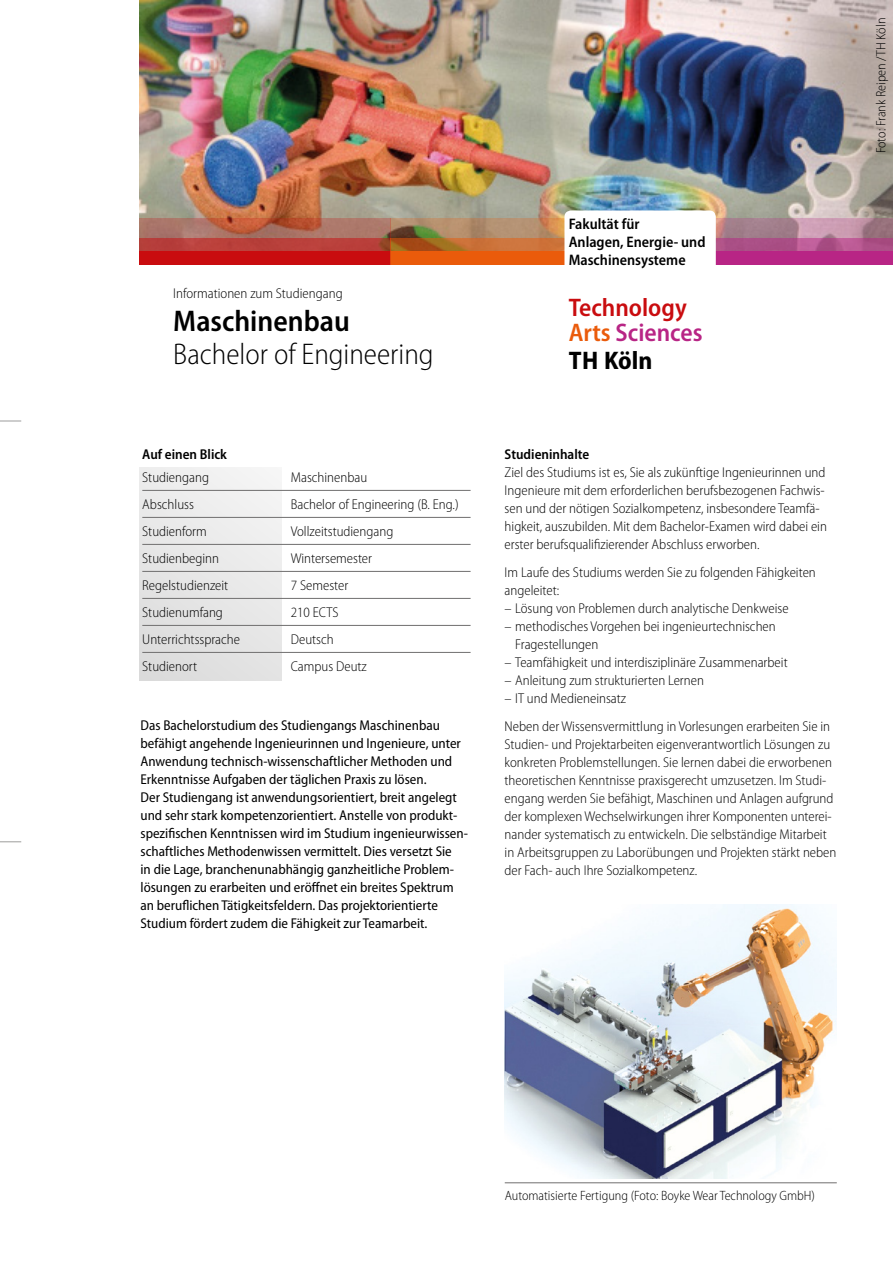
<style>
.page{position:relative;width:893px;height:1263px;background:#fff}
.page>*{position:absolute;margin:0;border:0;box-sizing:border-box;transform-origin:0 0}
.t1{font:300 semi-condensed 30px "Myriad Pro";color:#000}
.t2{font:600 semi-condensed 30px "Myriad Pro";color:#000}
.t3{font:600 semi-condensed 25.5px/25.5px "Myriad Pro";color:#c90c0f}
.t4{font:700 semi-condensed 25.5px "Myriad Pro";color:#000}
.t5{font:600 semi-condensed 15.3px/17.9px "Myriad Pro";color:#000}
.t6{font:300 semi-condensed 14.25px/18px "Myriad Pro";color:#000}
.t7{font:semi-condensed 14.25px/18px "Myriad Pro";color:#000}
.t8{font:600 semi-condensed 14.25px "Myriad Pro";color:#000}
.t9{font:300 semi-condensed 13.5px "Myriad Pro";color:#000}
.s1{color:#ea5b0b}
.s2{color:#b82585}
</style>
<div class="page">
<img style="left:139px;top:0;width:754px;height:218px">
<svg style="left:391px;top:218px;width:173px;height:20px;background:#aa8862"></svg>
<svg style="left:139px;top:218px;width:252px;height:46px;background:#b8453c"></svg>
<svg style="left:391px;top:238px;width:173px;height:26px;background:#d3621c"></svg>
<svg style="left:716px;top:218px;width:177px;height:46px;background:#b25c8e"></svg>
<svg style="left:0;top:421px;width:21px;height:1px"></svg>
<svg style="left:0;top:841px;width:21px;height:1px"></svg>
<div style="left:564px;top:210px;width:152px;height:179px;background:#fff;border-radius:6px"></div>
<div style="left:139px;top:467px;width:143px;height:213px;background:#e8e8e8"></div>
<hr style="left:142px;top:490px;width:329px;height:1px;background:#706f6f">
<hr style="left:142px;top:517px;width:329px;height:1px;background:#706f6f">
<hr style="left:142px;top:544px;width:329px;height:1px;background:#706f6f">
<hr style="left:142px;top:571px;width:329px;height:1px;background:#706f6f">
<hr style="left:142px;top:598px;width:329px;height:1px;background:#706f6f">
<hr style="left:142px;top:625px;width:329px;height:1px;background:#706f6f">
<hr style="left:142px;top:652px;width:329px;height:1px;background:#706f6f">
<img style="left:505px;top:904px;width:332px;height:274px">
<hr style="left:505px;top:1182px;width:332px;height:1px;background:#706f6f">
<p class="t6" style="left:173px;top:284px;width:171px">Informationen zum Studiengang</p>
<h1 class="t2" style="left:173px;top:304px;width:178px">Maschinenbau</h1>
<h1 class="t1" style="left:173px;top:337px;width:262px">Bachelor of Engineering</h1>
<p class="t8" style="left:142px;top:447px;width:86px">Auf einen Blick</p>
<p class="t6" style="left:142px;top:468px;width:68px">Studiengang</p>
<p class="t6" style="left:291px;top:468px;width:78px">Maschinenbau</p>
<p class="t6" style="left:142px;top:495px;width:53px">Abschluss</p>
<p class="t6" style="left:291px;top:495px;width:169px">Bachelor of Engineering (B. Eng.)</p>
<p class="t6" style="left:142px;top:522px;width:66px">Studienform</p>
<p class="t6" style="left:291px;top:522px;width:104px">Vollzeitstudiengang</p>
<p class="t6" style="left:142px;top:549px;width:78px">Studienbeginn</p>
<p class="t6" style="left:291px;top:549px;width:83px">Wintersemester</p>
<p class="t6" style="left:142px;top:576px;width:87px">Regelstudienzeit</p>
<p class="t6" style="left:291px;top:576px;width:59px">7 Semester</p>
<p class="t6" style="left:142px;top:603px;width:82px">Studienumfang</p>
<p class="t6" style="left:291px;top:603px;width:49px">210 ECTS</p>
<p class="t6" style="left:142px;top:630px;width:99px">Unterrichtssprache</p>
<p class="t6" style="left:291px;top:630px;width:44px">Deutsch</p>
<p class="t6" style="left:142px;top:657px;width:56px">Studienort</p>
<p class="t6" style="left:291px;top:657px;width:78px">Campus Deutz</p>
<p class="t7" style="left:140px;top:717px;width:329px">Das Bachelorstudium des Studiengangs Maschinenbau befähigt angehende Ingenieurinnen und Ingenieure, unter Anwendung technisch-wissenschaftlicher Methoden und Erkenntnisse Aufgaben der täglichen Praxis zu lösen.<br>Der Studiengang ist anwendungsorientiert, breit angelegt und sehr stark kompetenzorientiert. Anstelle von produkt&shy;spezifischen Kenntnissen wird im Studium ingenieurwissen&shy;schaftliches Methodenwissen vermittelt. Dies versetzt Sie<br>in die Lage, branchenunabhängig ganzheitliche Problem&shy;lösungen zu erarbeiten und eröffnet ein breites Spektrum an beruflichen Tätigkeitsfeldern. Das projektorientierte Studium fördert zudem die Fähigkeit zur Teamarbeit.</p>
<p class="t5" style="left:569px;top:215px;width:138px">Fakultät für<br>Anlagen, Energie- und<br>Maschinensysteme</p>
<h2 class="t3" style="left:569px;top:295px;width:135px">Technology<br><span class="s1">Arts</span> <span class="s2">Sciences</span></h2>
<h2 class="t4" style="left:569px;top:347px;width:85px">TH Köln</h2>
<p class="t8" style="left:505px;top:447px;width:86px">Studieninhalte</p>
<p class="t6" style="left:505px;top:464px;width:324px">Ziel des Studiums ist es, Sie als zukünftige Ingenieurinnen und Ingenieure mit dem erforderlichen berufsbezogenen Fachwis&shy;sen und der nötigen Sozialkompetenz, insbesondere Teamfä&shy;higkeit, auszubilden. Mit dem Bachelor-Examen wird dabei ein erster berufsqualifizierender Abschluss erworben.</p>
<p class="t6" style="left:505px;top:564px;width:313px">Im Laufe des Studiums werden Sie zu folgenden Fähigkeiten angeleitet:</p>
<p class="t6" style="left:505px;top:600px;width:286px">– Lösung von Problemen durch analytische Denkweise</p>
<p class="t6" style="left:515px;top:618px;width:262px;text-indent:-11px">– methodisches Vorgehen bei ingenieurtechnischen<br>Fragestellungen</p>
<p class="t6" style="left:505px;top:654px;width:285px">– Teamfähigkeit und interdisziplinäre Zusammenarbeit</p>
<p class="t6" style="left:505px;top:672px;width:201px">– Anleitung zum strukturierten Lernen</p>
<p class="t6" style="left:505px;top:685px;width:327px;line-height:27.8px">– IT und Medieneinsatz<br>Neben der Wissensvermittlung in Vorlesungen erarbeiten Sie in</p>
<p class="t6" style="left:505px;top:735px;width:333px">Studien- und Projektarbeiten eigenverantwortlich Lösungen zu konkreten Problemstellungen. Sie lernen dabei die erworbenen theoretischen Kenntnisse praxisgerecht umzusetzen. Im Studi&shy;engang werden Sie befähigt, Maschinen und Anlagen aufgrund der komplexen Wechselwirkungen ihrer Komponenten unterei&shy;nander systematisch zu entwickeln. Die selbständige Mitarbeit in Arbeitsgruppen zu Laborübungen und Projekten stärkt neben der Fach- auch Ihre Sozialkompetenz.</p>
<p class="t9" style="left:874px;top:153px;width:137px;rotate:-90deg">Foto: Frank Reipen /TH Köln</p>
<p class="t9" style="left:505px;top:1188px;width:312px">Automatisierte Fertigung (Foto: Boyke Wear Technology GmbH)</p>
</div>
